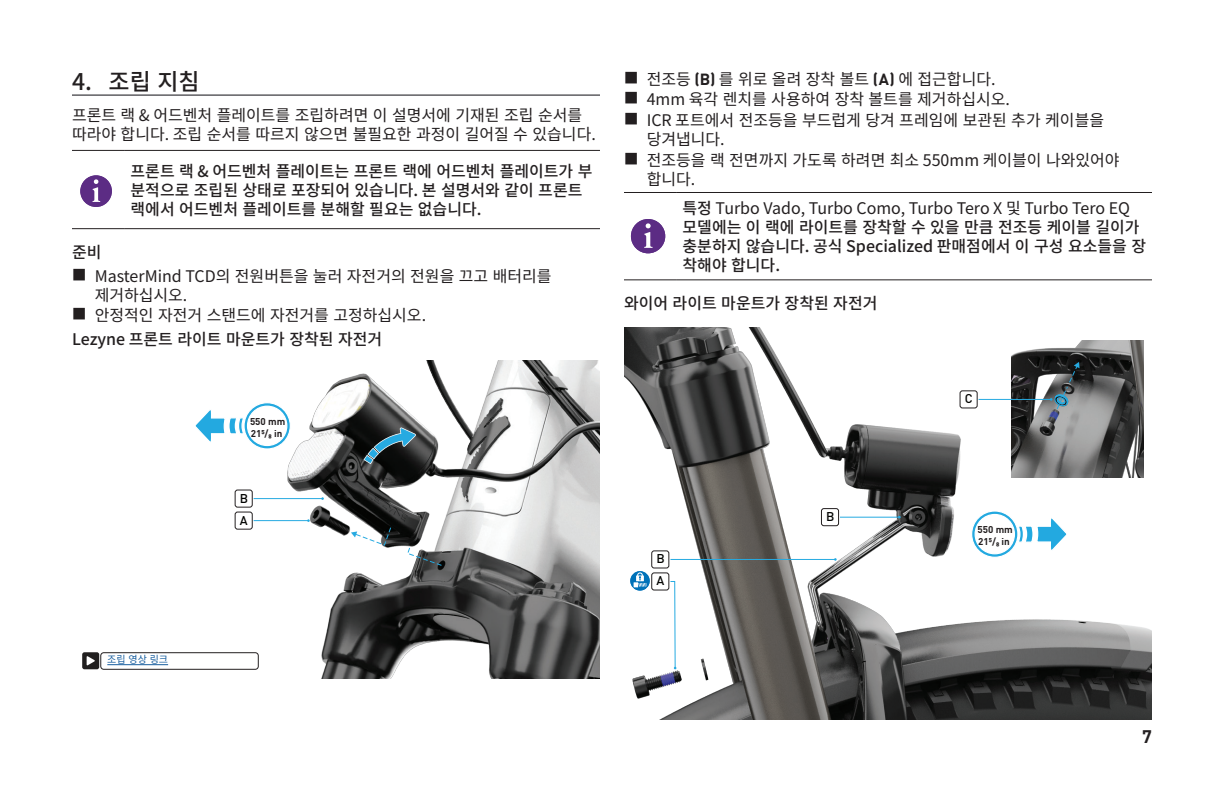
<style>
.page{position:relative;width:1224px;height:792px;background:#fff}
.page>*{position:absolute;margin:0;border:0;box-sizing:border-box;transform-origin:0 0}
.t1{font:500 23px "Noto Sans CJ Kkr";color:#231f20}
.t2{font:700 18px "DIN Pro";color:#231f20}
.t3{font:16px/20px "Noto Sans CJ Kkr";color:#231f20}
.t4{font:500 16px/19.2px "Noto Sans CJ Kkr";color:#231f20}
.t5{font:500 12.6px "DIN Pro";color:#040503}
.t6{font:10px "Noto Sans CJ Kkr";color:#175d9e}
.t7{font:700 9.8px/11.8px "DIN Pro";color:#231f20}
.s1{font-family:"DIN Pro";font-weight:700}
.s2{font-weight:400}
</style>
<div class="page">
<hr style="left:72px;top:94px;width:528px;height:2px;background:#717074">
<hr style="left:125px;top:150px;width:475px;height:1px;background:#231f20">
<hr style="left:125px;top:228px;width:475px;height:1px;background:#231f20">
<hr style="left:72px;top:150px;width:53px;height:1px;background:#231f20">
<hr style="left:72px;top:228px;width:53px;height:1px;background:#231f20">
<svg style="left:79px;top:174px;width:34px;height:34px"></svg>
<div style="left:80px;top:175px;width:32px;height:32px;background:#5c2c84;border-radius:50%"></div>
<svg style="left:93px;top:179px;width:7px;height:23px"></svg>
<img style="left:234px;top:360px;width:366px;height:318px">
<svg style="left:195px;top:401px;width:97px;height:49px"></svg>
<svg style="left:364px;top:428px;width:52px;height:36px;background:#2a4752"></svg>
<svg style="left:351px;top:527px;width:41px;height:19px"></svg>
<svg style="left:407px;top:545px;width:36px;height:21px"></svg>
<div style="left:101px;top:653px;width:157px;height:16px;background:#fff;border-radius:3px"></div>
<div style="left:100px;top:652px;width:159px;height:18px;border:1px solid #231f20;border-radius:3px"></div>
<div style="left:82px;top:652px;width:17px;height:17px;background:#211f1f;border-radius:2px"></div>
<svg style="left:87px;top:656px;width:8px;height:10px"></svg>
<hr style="left:624px;top:192px;width:53px;height:1px;background:#231f20">
<hr style="left:624px;top:279px;width:53px;height:1px;background:#231f20">
<hr style="left:677px;top:192px;width:475px;height:1px;background:#231f20">
<hr style="left:677px;top:279px;width:475px;height:1px;background:#231f20">
<svg style="left:630px;top:218px;width:37px;height:37px"></svg>
<div style="left:631px;top:219px;width:34px;height:34px;background:#5c2c84;border-radius:50%"></div>
<svg style="left:644px;top:223px;width:9px;height:25px"></svg>
<img style="left:624px;top:328px;width:528px;height:392px">
<svg style="left:970px;top:510px;width:98px;height:49px"></svg>
<img style="left:1012px;top:340px;width:131px;height:137px">
<div style="left:652px;top:573px;width:17px;height:17px;background:#fff;border-radius:2px"></div>
<div style="left:651px;top:573px;width:18px;height:17px;border:1px solid #231f20;border-radius:2px"></div>
<svg style="left:670px;top:581px;width:6px;height:88px"></svg>
<div style="left:652px;top:551px;width:17px;height:17px;background:#fff;border-radius:2px"></div>
<div style="left:651px;top:551px;width:18px;height:17px;border:1px solid #231f20;border-radius:2px"></div>
<hr style="left:670px;top:559px;width:165px;height:1px;background:#26aae1">
<div style="left:821px;top:509px;width:18px;height:17px;background:#fff;border-radius:2px"></div>
<div style="left:821px;top:508px;width:18px;height:18px;border:1px solid #231f20;border-radius:2px"></div>
<hr style="left:840px;top:517px;width:59px;height:1px;background:#26aae1">
<div style="left:960px;top:391px;width:17px;height:17px;background:#fff;border-radius:2px"></div>
<div style="left:960px;top:391px;width:17px;height:17px;border:1px solid #231f20;border-radius:2px"></div>
<hr style="left:979px;top:399px;width:72px;height:1px;background:#26aae1">
<svg style="left:1050px;top:362px;width:30px;height:60px;background:#636e74"></svg>
<svg style="left:630px;top:570px;width:20px;height:21px"></svg>
<svg style="left:630px;top:571px;width:20px;height:20px"></svg>
<svg style="left:634px;top:572px;width:12px;height:15px"></svg>
<hr style="left:107px;top:664px;width:61px;height:1px;background:#175d9e">
<h1 class="t1" style="left:72px;top:69px;width:129px">4. 조립 지침</h1>
<p class="t3" style="left:72px;top:106px;width:525px;line-height:19.2px">프론트 랙 &amp; 어드벤처 플레이트를 조립하려면 이 설명서에 기재된 조립 순서를 따라야 합니다. 조립 순서를 따르지 않으면 불필요한 과정이 길어질 수 있습니다.</p>
<p class="t4" style="left:131px;top:162px;width:464px">프론트 랙 &amp; 어드벤처 플레이트는 프론트 랙에 어드벤처 플레이트가 부 분적으로 조립된 상태로 포장되어 있습니다. 본 설명서와 같이 프론트 랙에서 어드벤처 플레이트를 분해할 필요는 없습니다.</p>
<p class="t4" style="left:72px;top:243px;width:31px">준비</p>
<p class="t3" style="left:95px;top:266px;width:459px">MasterMind TCD의 전원버튼을 눌러 자전거의 전원을 끄고 배터리를 제거하십시오.<br>안정적인 자전거 스탠드에 자전거를 고정하십시오.</p>
<p class="t4" style="left:72px;top:330px;width:312px">Lezyne 프론트 라이트 마운트가 장착된 자전거</p>
<p class="t7" style="left:250px;top:414px;width:37px">550 mm<br>215/₈ in</p>
<p class="t5" style="left:240px;top:488px;width:10px">B</p>
<p class="t6" style="left:107px;top:654px;width:62px">조립 영상 링크</p>
<p class="t5" style="left:240px;top:510px;width:9px">A</p>
<p class="t3" style="left:647px;top:69px;width:475px">전조등 <span class="s1">(B)</span> 를 위로 올려 장착 볼트 <span class="s1">(A)</span> 에 접근합니다.<br>4mm 육각 렌치를 사용하여 장착 볼트를 제거하십시오.<br>ICR 포트에서 전조등을 부드럽게 당겨 프레임에 보관된 추가 케이블을 당겨냅니다.<br>전조등을 랙 전면까지 가도록 하려면 최소 550mm 케이블이 나와있어야 합니다.</p>
<p class="t4" style="left:683px;top:199px;width:465px">특정 <span class="s2">Turbo Vado, Turbo Como, Turbo Tero X 및 Turbo Tero EQ </span>모델에는 이 랙에 라이트를 장착할 수 있을 만큼 전조등 케이블 길이가 충분하지 않습니다. 공식 Specialized 판매점에서 이 구성 요소들을 장 착해야 합니다.</p>
<p class="t4" style="left:624px;top:294px;width:255px">와이어 라이트 마운트가 장착된 자전거</p>
<p class="t5" style="left:656px;top:549px;width:10px">B</p>
<p class="t5" style="left:656px;top:571px;width:9px">A</p>
<p class="t5" style="left:826px;top:506px;width:10px">B</p>
<p class="t5" style="left:965px;top:389px;width:9px">C</p>
<p class="t7" style="left:978px;top:522px;width:37px">550 mm<br>215/₈ in</p>
<p class="t2" style="left:1142px;top:721px;width:11px">7</p>
</div>
